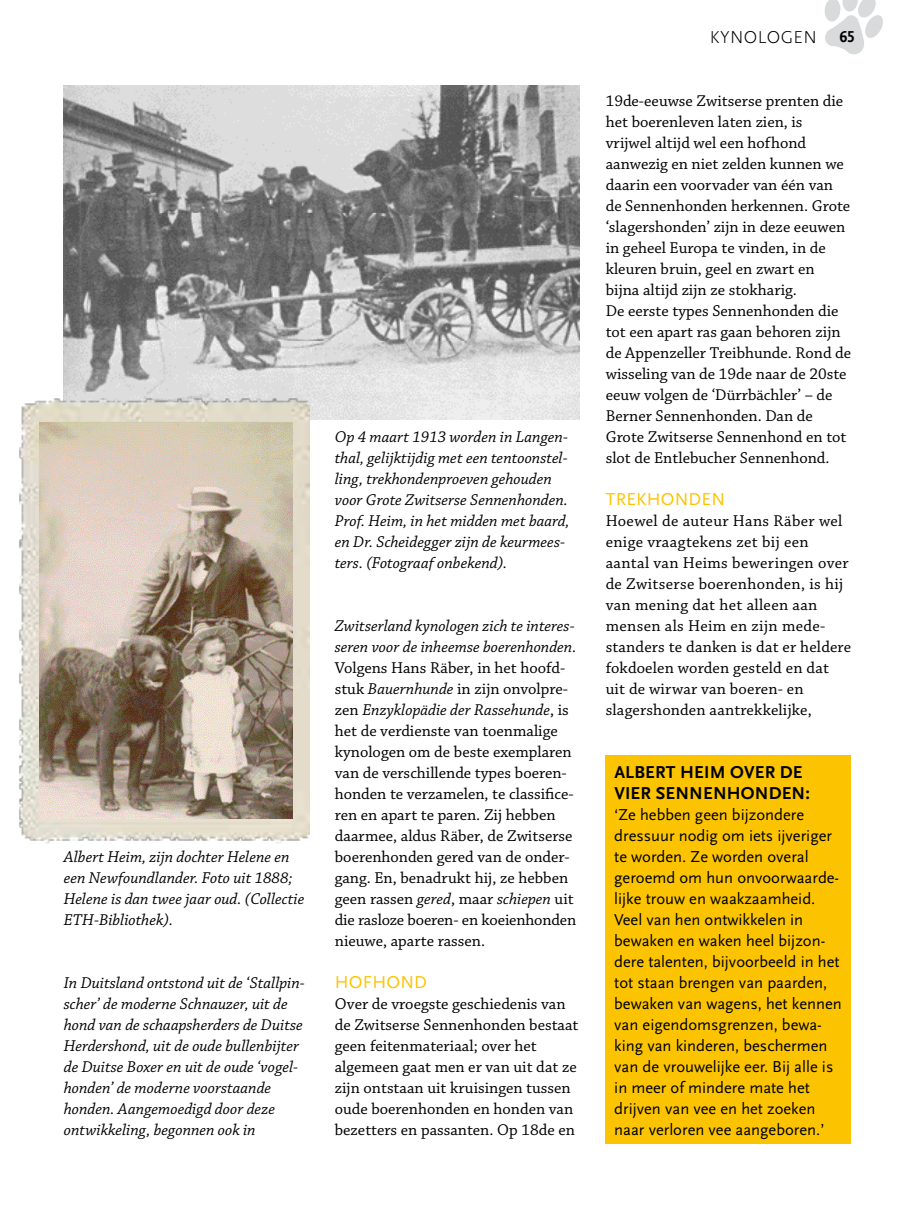
<style>
.page{position:relative;width:915px;height:1212px;background:#fff}
.page>*{position:absolute;margin:0;border:0;box-sizing:border-box;transform-origin:0 0}
.t1{font:700 18px/21px "Scala Sans Pro";letter-spacing:.01em;color:#000}
.t2{font:18px "Scala Sans Pro";letter-spacing:.01em;color:#fcc400}
.t3{font:300 18px "Scala Sans Pro";letter-spacing:.02em;color:#000}
.t4{font:16.5px/21px "Chaparral Pro";color:#000}
.t5{font:italic 16.5px/21px "Chaparral Pro";color:#000}
.t6{font:16.5px/21px "Scala Sans Pro";color:#000}
.t7{font:16.5px/21px "Chaparral Pro";letter-spacing:.02em;color:#000}
.t8{font:700 16.5px "Scala Sans Pro";color:#000;scale:.95 1}
.s1{font-style:italic}
</style>
<div class="page">
<svg style="left:824px;top:0;width:59px;height:55px"></svg>
<img style="left:64px;top:85px;width:515px;height:335px">
<img style="left:19px;top:384px;width:290px;height:460px">
<img style="left:40px;top:422px;width:253px;height:396px">
<div style="left:605px;top:756px;width:245px;height:388px;background:#fcc400"></div>
<p class="t5" style="left:64px;top:846px;width:242px">Albert Heim, zijn dochter Helene en een Newfoundlander. Foto uit 1888;<br>Helene is dan twee jaar oud. (Collectie<br>ETH-Bibliothek).</p>
<p class="t5" style="left:64px;top:972px;width:242px">In Duitsland ontstond uit de ‘Stallpin&shy;scher’ de moderne Schnauzer, uit de hond van de schaapsherders de Duitse Herdershond, uit de oude bullenbijter de Duitse Boxer en uit de oude ‘vogel&shy;honden’ de moderne voorstaande honden. Aangemoedigd door deze ontwikkeling, begonnen ook in</p>
<p class="t5" style="left:334px;top:427px;width:236px">Op 4 maart 1913 worden in Langen&shy;thal, gelijktijdig met een tentoonstel&shy;ling, trekhondenproeven gehouden voor Grote Zwitserse Sennenhonden.<br>Prof. Heim, in het midden met baard, en Dr. Scheidegger zijn de keurmees&shy;ters. (Fotograaf onbekend).</p>
<p class="t5" style="left:334px;top:616px;width:243px">Zwitserland kynologen zich te interes&shy;seren voor de inheemse boerenhonden.</p>
<p class="t4" style="left:334px;top:658px;width:243px">Volgens Hans Räber, in het hoofd&shy;stuk <span class="s1">Bauernhunde</span> in zijn onvolpre&shy;zen <span class="s1">Enzyklopädie der Rassehunde</span>, is het de verdienste van toenmalige kynologen om de beste exemplaren van de verschillende types boeren&shy;honden te verzamelen, te classifice&shy;ren en apart te paren. Zij hebben daarmee, aldus Räber, de Zwitserse boerenhonden gered van de onder&shy;gang. En, benadrukt hij, ze hebben geen rassen <span class="s1">gered</span>, maar <span class="s1">schiepen</span> uit die rasloze boeren- en koeienhonden nieuwe, aparte rassen.</p>
<p class="t2" style="left:335px;top:971px;width:94px">HOFHOND</p>
<p class="t4" style="left:334px;top:993px;width:245px">Over de vroegste geschiedenis van de Zwitserse Sennenhonden bestaat geen feitenmateriaal; over het algemeen gaat men er van uit dat ze zijn ontstaan uit kruisingen tussen oude boerenhonden en honden van bezetters en passanten. Op 18de en</p>
<p class="t3" style="left:709px;top:27px;width:108px">KYNOLOGEN</p>
<p class="t8" style="left:839px;top:27px;width:18px">65</p>
<p class="t4" style="left:605px;top:91px;width:247px">19de-eeuwse Zwitserse prenten die het boerenleven laten zien, is vrijwel altijd wel een hofhond aanwezig en niet zelden kunnen we daarin een voorvader van één van de Sennenhonden herkennen. Grote ‘slagershonden’ zijn in deze eeuwen in geheel Europa te vinden, in de kleuren bruin, geel en zwart en bijna altijd zijn ze stokharig.<br>De eerste types Sennenhonden die tot een apart ras gaan behoren zijn de Appenzeller Treibhunde. Rond de wisseling van de 19de naar de 20ste eeuw volgen de ‘Dürrbächler’ – de<br>Berner Sennenhonden. Dan de<br>Grote Zwitserse Sennenhond en tot slot de Entlebucher Sennenhond.</p>
<p class="t2" style="left:605px;top:488px;width:121px">TREKHONDEN</p>
<p class="t7" style="left:605px;top:510px;width:247px">Hoewel de auteur Hans Räber wel enige vraagtekens zet bij een aantal van Heims beweringen over de Zwitserse boerenhonden, is hij van mening dat het alleen aan mensen als Heim en zijn mede&shy;standers te danken is dat er heldere fokdoelen worden gesteld en dat uit de wirwar van boeren- en slagershonden aantrekkelijke,</p>
<p class="t1" style="left:614px;top:761px;width:197px">ALBERT HEIM OVER DE<br>VIER SENNENHONDEN:</p>
<p class="t6" style="left:614px;top:804px;width:229px">‘Ze hebben geen bijzondere dressuur nodig om iets ijveriger te worden. Ze worden overal geroemd om hun onvoorwaarde&shy;lijke trouw en waakzaamheid.<br>Veel van hen ontwikkelen in bewaken en waken heel bijzon&shy;dere talenten, bijvoorbeeld in het tot staan brengen van paarden, bewaken van wagens, het kennen van eigendomsgrenzen, bewa&shy;king van kinderen, beschermen van de vrouwelijke eer. Bij alle is in meer of mindere mate het drijven van vee en het zoeken naar verloren vee aangeboren.’</p>
</div>
